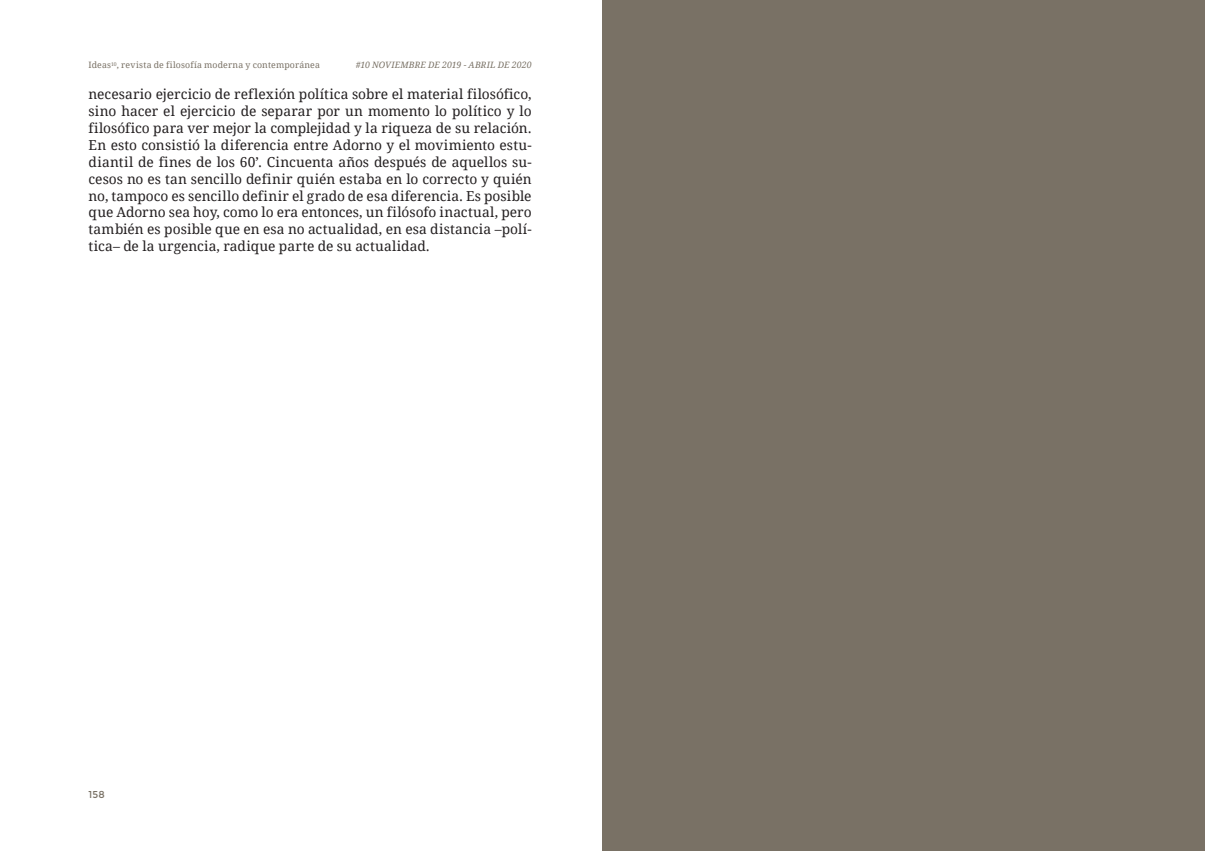
<style>
.page{position:relative;width:1205px;height:851px;background:#fff}
.page>*{position:absolute;margin:0;border:0;box-sizing:border-box;transform-origin:0 0}
.IDEAS_tex_normal_c_s{font:13.75px/16.9px "Droid Serif";letter-spacing:.01em;color:#231f20;text-align:justify}
.t1{font:10px "Montserrat";color:#797165}
.IDEAS_tex_normal_c_s-2{font:8.75px "Droid Serif";letter-spacing:.02em;color:#797165}
.IDEAS_tex_normal_c_s-3{font:italic 8.75px "Droid Serif";letter-spacing:.01em;color:#797165}
</style>
<div class="page">
<div style="left:602px;top:0;width:603px;height:850px;background:#797165"></div>
<p class="IDEAS_tex_normal_c_s-2" style="left:89px;top:60px;width:233px">Ideas<sup>10</sup>, revista de filosofía moderna y contemporánea</p>
<p class="IDEAS_tex_normal_c_s-3" style="left:356px;top:60px;width:177px">#10 NOVIEMBRE DE 2019 - ABRIL DE 2020</p>
<p class="IDEAS_tex_normal_c_s" style="left:89px;top:86px;width:444px">necesario ejercicio de reflexión política sobre el material filosófico, sino hacer el ejercicio de separar por un momento lo político y lo filosófico para ver mejor la complejidad y la riqueza de su relación.<br>En esto consistió la diferencia entre Adorno y el movimiento estu&shy;diantil de fines de los 60’. Cincuenta años después de aquellos su&shy;cesos no es tan sencillo definir quién estaba en lo correcto y quién no, tampoco es sencillo definir el grado de esa diferencia. Es posible que Adorno sea hoy, como lo era entonces, un filósofo inactual, pero también es posible que en esa no actualidad, en esa distancia –polí&shy;tica– de la urgencia, radique parte de su actualidad.</p>
<p class="t1" style="left:89px;top:788px;width:18px">158</p>
</div>
